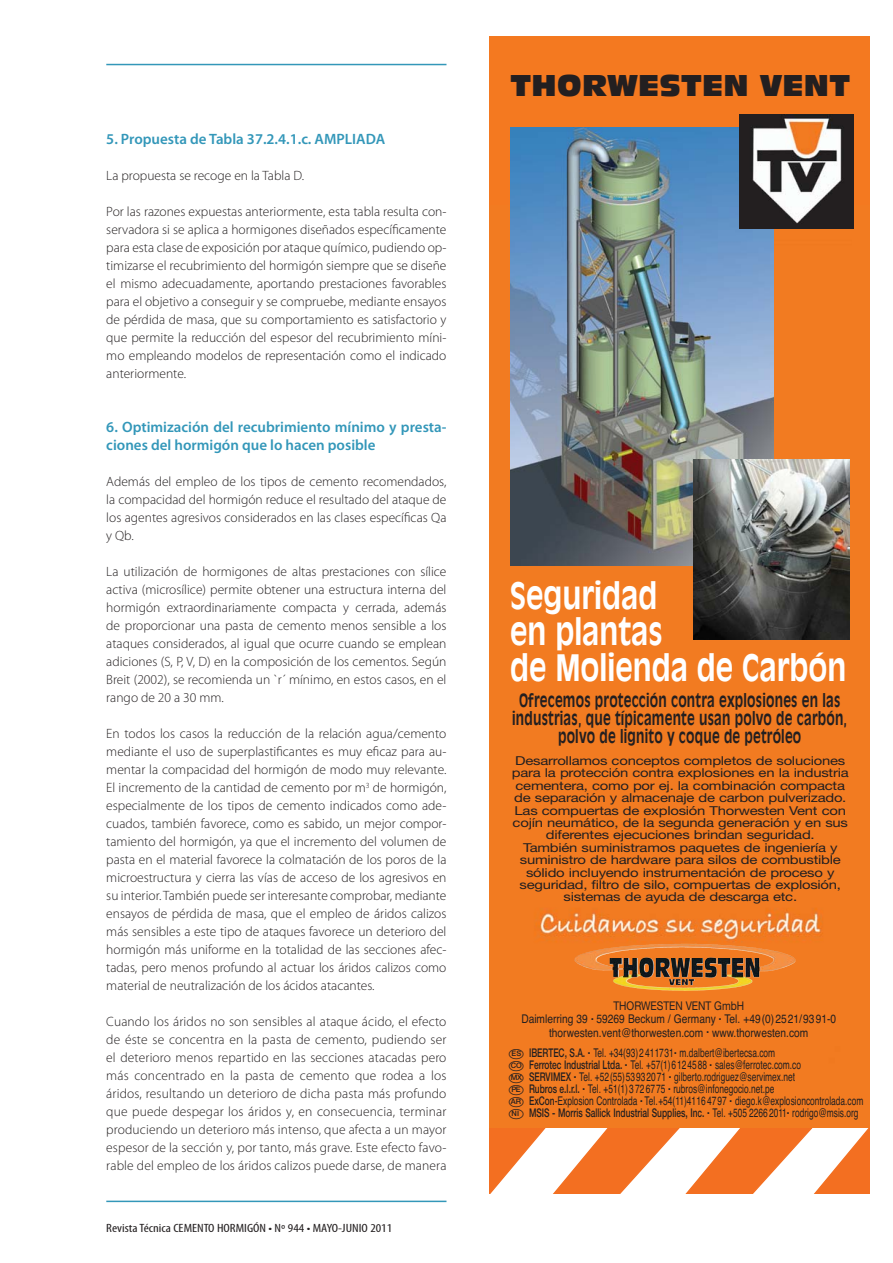
<style>
.page{position:relative;width:893px;height:1263px;background:#fff}
.page>*{position:absolute;margin:0;border:0;box-sizing:border-box;transform-origin:0 0}
.t1{font:36px/36px "Antique Olive Bold+XJRGNT";color:#fff;scale:.79 1}
.t2{font:29.4px "Antique Olive Compact+BMYQCL";color:#231f20}
.t3{font:18px/18px "Antique Olive Bold+XJRGNT";letter-spacing:.015em;color:#231f20;text-align:center;scale:.7 1}
.t4{font:600 15px/18px "Myriad Pro";color:#3397b9}
.t5{font:300 13.5px/18px "Myriad Pro";color:#231f20;text-align:justify}
.t6{font:12.3px/12.5px "Helvetica Neue Roman+QHVUOW";letter-spacing:-.015em;color:#231f20;text-align:center;scale:1.21 1}
.t7{font:12px/12px "Helvetica+T42+GRTUFH";color:#231f20;scale:.7 1}
.t8{font:12px/13.5px "Helvetica+T42+GRTUFH";color:#231f20;text-align:center;scale:.85 1}
.t9{font:12px "Helvetica Neue Medium+EQHXXU";color:#231f20;scale:.7 1}
.t10{font:condensed 12px "Myriad Pro";color:#231f20;scale:1.18 1}
.t11{font:12px "Helvetica Neue Roman+QHVUOW";color:#231f20;scale:.85 1}
.t12{font:7.5px/12px "Helvetica Neue Medium+EQHXXU";color:#231f20}
.s1{font-size:12.45px}
.s2{font-family:"Helvetica Neue Medium+EQHXXU"}
.s3{font-family:"Helvetica+T42+GRTUFH"}
</style>
<div class="page">
<hr style="left:106px;top:1200px;width:340px;height:2px;background:#3397b9">
<hr style="left:106px;top:64px;width:340px;height:1px;background:#3397b9">
<div style="left:489px;top:36px;width:380px;height:1092px;background:#f47920"></div>
<img style="left:510px;top:565px;width:340px;height:426px">
<img style="left:510px;top:127px;width:264px;height:438px">
<img style="left:740px;top:115px;width:114px;height:114px">
<img style="left:693px;top:459px;width:157px;height:180px">
<img style="left:753px;top:951px;width:43px;height:26px">
<svg style="left:489px;top:1128px;width:381px;height:65px"></svg>
<p class="t4" style="left:106px;top:132px;width:281px">5. Propuesta de Tabla 37.2.4.1.c. AMPLIADA</p>
<p class="t5" style="left:106px;top:168px;width:199px">La propuesta se recoge en la Tabla D.</p>
<p class="t5" style="left:106px;top:204px;width:342px">Por las razones expuestas anteriormente, esta tabla resulta con&shy;servadora si se aplica a hormigones diseñados específicamente para esta clase de exposición por ataque químico, pudiendo op&shy;timizarse el recubrimiento del hormigón siempre que se diseñe el mismo adecuadamente, aportando prestaciones favorables para el objetivo a conseguir y se compruebe, mediante ensayos de pérdida de masa, que su comportamiento es satisfactorio y que permite la reducción del espesor del recubrimiento míni&shy;mo empleando modelos de representación como el indicado anteriormente.</p>
<p class="t4" style="left:106px;top:420px;width:342px">6. Optimización del recubrimiento mínimo y presta&shy;ciones del hormigón que lo hacen posible</p>
<p class="t5" style="left:106px;top:474px;width:342px">Además del empleo de los tipos de cemento recomendados, la compacidad del hormigón reduce el resultado del ataque de los agentes agresivos considerados en las clases específicas Qa y Qb.</p>
<p class="t5" style="left:106px;top:564px;width:342px">La utilización de hormigones de altas prestaciones con sílice activa (microsílice) permite obtener una estructura interna del hormigón extraordinariamente compacta y cerrada, además de proporcionar una pasta de cemento menos sensible a los ataques considerados, al igual que ocurre cuando se emplean adiciones (S, P, V, D) en la composición de los cementos. Según Breit (2002), se recomienda un `r´ mínimo, en estos casos, en el rango de 20 a 30 mm.</p>
<p class="t5" style="left:106px;top:726px;width:342px">En todos los casos la reducción de la relación agua/cemento mediante el uso de superplastificantes es muy eficaz para au&shy;mentar la compacidad del hormigón de modo muy relevante.<br>El incremento de la cantidad de cemento por m<sup>3</sup> de hormigón, especialmente de los tipos de cemento indicados como ade&shy;cuados, también favorece, como es sabido, un mejor compor&shy;tamiento del hormigón, ya que el incremento del volumen de pasta en el material favorece la colmatación de los poros de la microestructura y cierra las vías de acceso de los agresivos en su interior. También puede ser interesante comprobar, mediante ensayos de pérdida de masa, que el empleo de áridos calizos más sensibles a este tipo de ataques favorece un deterioro del hormigón más uniforme en la totalidad de las secciones afec&shy;tadas, pero menos profundo al actuar los áridos calizos como material de neutralización de los ácidos atacantes.</p>
<p class="t5" style="left:106px;top:1014px;width:342px">Cuando los áridos no son sensibles al ataque ácido, el efecto de éste se concentra en la pasta de cemento, pudiendo ser el deterioro menos repartido en las secciones atacadas pero más concentrado en la pasta de cemento que rodea a los áridos, resultando un deterioro de dicha pasta más profundo que puede despegar los áridos y, en consecuencia, terminar produciendo un deterioro más intenso, que afecta a un mayor espesor de la sección y, por tanto, más grave. Este efecto favo&shy;rable del empleo de los áridos calizos puede darse, de manera</p>
<p class="t10" style="left:106px;top:1224px;width:244px">Revista Técnica CEMENTO HORMIGÓN • Nº 944 • MAYO-JUNIO 2011</p>
<h2 class="t2" style="left:510px;top:68px;width:342px">THORWESTEN VENT</h2>
<h1 class="t1" style="left:510px;top:581px;width:427px">Seguridad<br>en plantas<br>de Molienda de Carbón</h1>
<h3 class="t3" style="left:512px;top:692px;width:480px">Ofrecemos protección contra explosiones en las industrias, que típicamente usan polvo de carbón, polvo de lignito y coque de petróleo</h3>
<p class="t6" style="left:512px;top:756px;width:280px">Desarrollamos conceptos completos de soluciones para la protección contra explosiones en la industria cementera, como por ej. la combinación compacta de separación y almacenaje de carbon pulverizado.<br>Las compuertas de explosión Thorwesten Vent con cojín neumático, de la segunda generación y en sus diferentes ejecuciones brindan seguridad.<br>También suministramos paquetes de ingeniería y suministro de hardware para silos de combustible sólido incluyendo instrumentación de proceso y seguridad, filtro de silo, compuertas de explosión, sistemas de ayuda de descarga etc<span class="s1">.</span></p>
<p class="t11" style="left:613px;top:1001px;width:155px">THORWESTEN VENT GmbH</p>
<p class="t8" style="left:521px;top:1013px;width:372px">Daimlerring 39 <sup>.</sup> 59269 Beckum / Germany <sup>.</sup> Tel. +49(0)2521/9391-0 thorwesten.vent@thorwesten.com <sup>.</sup> www.thorwesten.com</p>
<p class="t12" style="left:511px;top:1047px;width:13px">ES<br>CO<br>MX<br>PE<br>AR<br>NI</p>
<p class="t7" style="left:529px;top:1048px;width:479px"><span class="s2">IBERTEC, S.A.</span> <sup>.</sup> Tel. +34(93)2 411731<sup>.</sup> m.dalbert@ibertecsa.com<br><span class="s2">Ferrotec Industrial Ltda.</span> <sup>.</sup> Tel. +57(1)6124588 <sup>.</sup> sales@ferrotec.com.co<br><span class="s2">SERVIMEX</span> <sup>.</sup> Tel. +52(55)53932071 <sup>.</sup> gilberto.rodriguez@servimex.net<br><span class="s2">Rubros e.l.r.l.</span> <sup>.</sup> Tel. +51(1)3 72 6775 <sup>.</sup> rubros@infonegocio.net.pe<br><span class="s2">ExCon</span>-Explosion Controlada <sup>.</sup> Tel.+54(11)4116 4797 <sup>.</sup> diego.k@explosioncontrolada.com</p>
<p class="t9" style="left:529px;top:1106px;width:472px">MSIS - Morris Sallick Industrial Supplies, Inc. <sup>.</sup> <span class="s3">Tel. +505 2266 2011</span><sup>.</sup> <span class="s3">rodrigo@msis.org</span></p>
</div>
